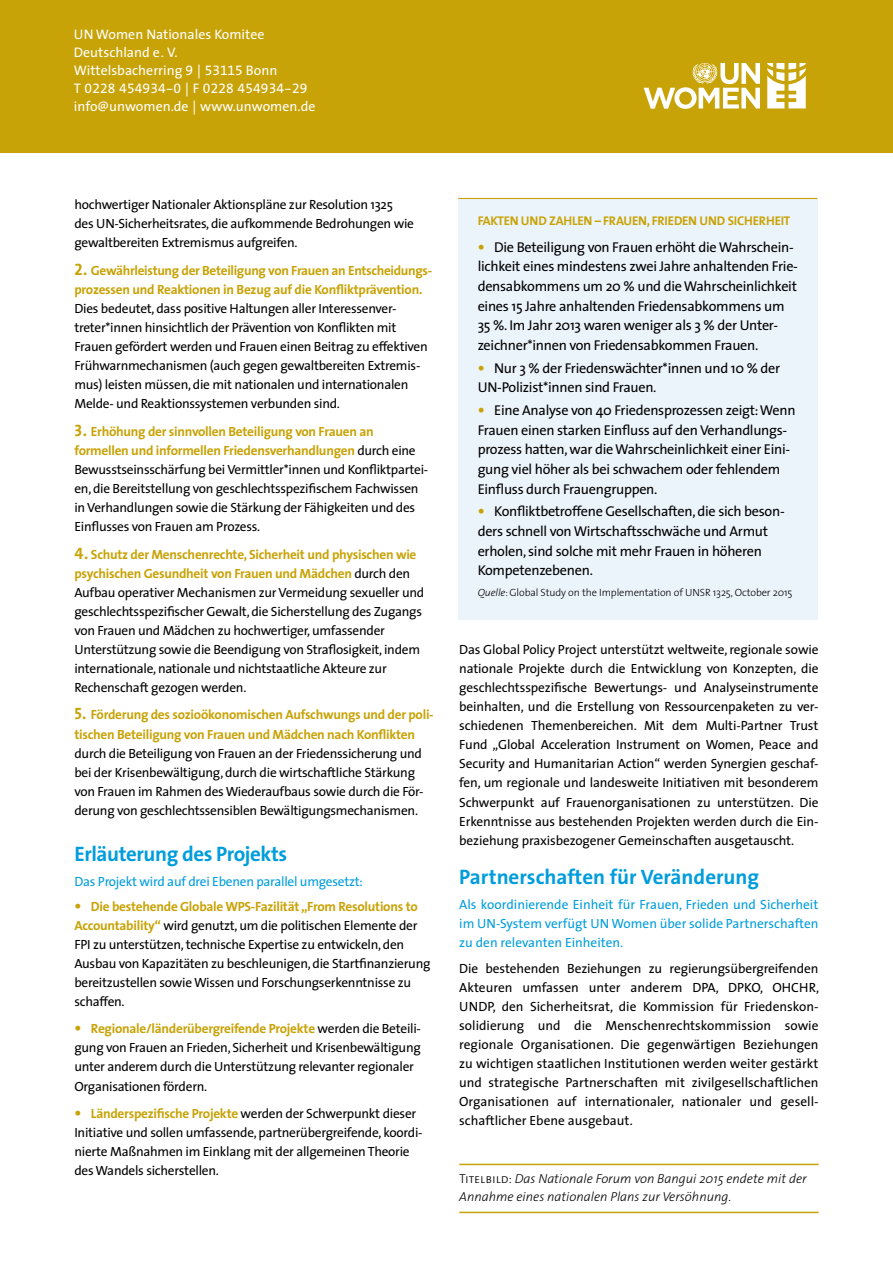
<style>
.page{position:relative;width:893px;height:1263px;background:#fff}
.page>*{position:absolute;margin:0;border:0;box-sizing:border-box;transform-origin:0 0}
.t1{font:700 21px "The Sans";color:#009ddc}
.t2{font:700 21px "The Sans";letter-spacing:-.02em;color:#009ddc}
.t3{font:14.25px/19.6px "The Sans";letter-spacing:-.02em;color:#000}
.t4{font:13.8px/18px "The Sans";color:#fff}
.t5{font:13.8px "The Sans Expert";letter-spacing:.01em;color:#fff}
.t6{font:13.35px/19px "The Sans";letter-spacing:-.02em;color:#000}
.t7{font:700 13.35px/19px "The Sans";letter-spacing:-.02em;color:#c8a307}
.t8{font:13.35px/19px "The Sans";letter-spacing:-.02em;color:#009ddc;text-align:justify}
.t9{font:italic 300 13.05px/18px "The Sans";color:#000}
.t10{font:12.75px "The Sans Bold Caps";letter-spacing:-.02em;color:#c8a307}
.t11{font:300 10.5px "The Sans";letter-spacing:-.01em;color:#000}
.s1{font-family:"The Sans Expert"}
.s2{font-family:"The Sans"}
.s3{font-family:"The Sans Bold Caps";font-weight:400;font-size:16.5px}
.s4{font-family:"The Sans Bold Caps";font-size:16.5px;color:#c8a307}
.s5{font-weight:700;color:#c8a307}
.s6{font-style:italic}
.s7{font-family:"The Sans Light Caps";font-weight:400;font-style:normal}
</style>
<div class="page">
<div style="left:0;top:0;width:893px;height:153px;background:#c8a307"></div>
<svg style="left:644px;top:63px;width:116px;height:46px"></svg>
<svg style="left:767px;top:63px;width:39px;height:45px"></svg>
<div style="left:458px;top:198px;width:359px;height:421px;background:#ecf4fb"></div>
<hr style="left:458px;top:198px;width:359px;height:1px;background:#c8a307">
<hr style="left:459px;top:1164px;width:359px;height:1px;background:#c8a307">
<hr style="left:459px;top:1212px;width:359px;height:1px;background:#c8a307">
<p class="t4" style="left:74px;top:25px;width:205px">UN Women Nationales Komitee<br>Deutschland e. V.<br>Wittelsbacherring <span class="s1">9</span> | <span class="s1">53115</span> Bonn</p>
<p class="t5" style="left:74px;top:77px;width:235px"><span class="s2">T</span> 0228 454934-0 <span class="s2">| F</span> 0228 454934-29</p>
<p class="t4" style="left:74px;top:97px;width:243px">info@unwomen.de | www.unwomen.de</p>
<p class="t6" style="left:74px;top:195px;width:341px">hochwertiger Nationaler Aktionspläne zur Resolution 1325 des UN-Sicherheitsrates, die aufkommende Bedrohungen wie gewaltbereiten Extremismus aufgreifen.</p>
<p class="t7" style="left:74px;top:260px;width:359px"><span class="s3">2.</span> Gewährleistung der Beteiligung von Frauen an Entscheidungs&shy;prozessen und Reaktionen in Bezug auf die Konfliktprävention.</p>
<p class="t6" style="left:74px;top:298px;width:355px">Dies bedeutet, dass positive Haltungen aller Interessenver&shy;treter*innen hinsichtlich der Prävention von Konflikten mit Frauen gefördert werden und Frauen einen Beitrag zu effektiven Frühwarnmechanismen (auch gegen gewaltbereiten Extremis&shy;mus) leisten müssen, die mit nationalen und internationalen Melde- und Reaktionssystemen verbunden sind.</p>
<p class="t6" style="left:74px;top:421px;width:355px"><span class="s4">3.</span> <span class="s5">Erhöhung der sinnvollen Beteiligung von Frauen an formellen und informellen Friedensverhandlungen</span> durch eine Bewusstseinsschärfung bei Vermittler*innen und Konfliktpartei&shy;en, die Bereitstellung von geschlechtsspezifischem Fachwissen in Verhandlungen sowie die Stärkung der Fähigkeiten und des Einflusses von Frauen am Prozess.</p>
<p class="t6" style="left:74px;top:544px;width:351px"><span class="s4">4.</span> <span class="s5">Schutz der Menschenrechte, Sicherheit und physischen wie psychischen Gesundheit von Frauen und Mädchen</span> durch den Aufbau operativer Mechanismen zur Vermeidung sexueller und geschlechtsspezifischer Gewalt, die Sicherstellung des Zugangs von Frauen und Mädchen zu hochwertiger, umfassender Unterstützung sowie die Beendigung von Straflosigkeit, indem internationale, nationale und nichtstaatliche Akteure zur Rechenschaft gezogen werden.</p>
<p class="t7" style="left:74px;top:705px;width:361px"><span class="s3">5.</span> Förderung des sozioökonomischen Aufschwungs und der poli&shy;tischen Beteiligung von Frauen und Mädchen nach Konflikten</p>
<p class="t6" style="left:74px;top:743px;width:351px">durch die Beteiligung von Frauen an der Friedenssicherung und bei der Krisenbewältigung, durch die wirtschaftliche Stärkung von Frauen im Rahmen des Wiederaufbaus sowie durch die För&shy;derung von geschlechtssensiblen Bewältigungsmechanismen.</p>
<h1 class="t2" style="left:74px;top:836px;width:214px">Erläuterung des Projekts</h1>
<p class="t8" style="left:74px;top:871px;width:290px">Das Projekt wird auf drei Ebenen parallel umgesetzt:</p>
<p class="t6" style="left:74px;top:896px;width:358px"><span class="s4">•</span> <span class="s5">Die bestehende Globale WPS-Fazilität „From Resolutions to Accountability“</span> wird genutzt, um die politischen Elemente der FPI zu unterstützen, technische Expertise zu entwickeln, den Ausbau von Kapazitäten zu beschleunigen, die Startfinanzierung bereitzustellen sowie Wissen und Forschungserkenntnisse zu schaffen.</p>
<p class="t6" style="left:74px;top:1019px;width:348px"><span class="s4">•</span> <span class="s5">Regionale/länderübergreifende Projekte</span> werden die Beteili&shy;gung von Frauen an Frieden, Sicherheit und Krisenbewältigung unter anderem durch die Unterstützung relevanter regionaler Organisationen fördern.</p>
<p class="t6" style="left:74px;top:1103px;width:350px"><span class="s4">•</span> <span class="s5">Länderspezifische Projekte</span> werden der Schwerpunkt dieser Initiative und sollen umfassende, partnerübergreifende, koordi&shy;nierte Maßnahmen im Einklang mit der allgemeinen Theorie des Wandels sicherstellen.</p>
<p class="t10" style="left:478px;top:210px;width:14px">FAKTEN</p>
<p class="t10" style="left:521px;top:210px;width:10px">UND</p>
<p class="t10" style="left:549px;top:210px;width:116px">ZAHLEN – FRAUEN, FRIEDEN</p>
<p class="t10" style="left:699px;top:210px;width:10px">UND</p>
<p class="t10" style="left:728px;top:210px;width:24px">SICHERHEIT</p>
<p class="t3" style="left:478px;top:237px;width:322px"><span class="s4">•</span> Die Beteiligung von Frauen erhöht die Wahrschein&shy;lichkeit eines mindestens zwei Jahre anhaltenden Frie&shy;densabkommens um 20 % und die Wahrscheinlichkeit eines 15 Jahre anhaltenden Friedensabkommens um 35 %. Im Jahr 2013 waren weniger als 3 % der Unter&shy;zeichner*innen von Friedensabkommen Frauen.</p>
<p class="t3" style="left:478px;top:358px;width:304px"><span class="s4">•</span> Nur 3 % der Friedenswächter*innen und 10 % der<br>UN-Polizist*innen sind Frauen.</p>
<p class="t3" style="left:478px;top:400px;width:319px"><span class="s4">•</span> Eine Analyse von 40 Friedensprozessen zeigt: Wenn Frauen einen starken Einfluss auf den Verhandlungs&shy;prozess hatten, war die Wahrscheinlichkeit einer Eini&shy;gung viel höher als bei schwachem oder fehlendem Einfluss durch Frauengruppen.</p>
<p class="t3" style="left:478px;top:501px;width:309px"><span class="s4">•</span> Konfliktbetroffene Gesellschaften, die sich beson&shy;ders schnell von Wirtschaftsschwäche und Armut erholen, sind solche mit mehr Frauen in höheren Kompetenzebenen.</p>
<p class="t11" style="left:478px;top:584px;width:316px"><span class="s6">Quelle</span>: Global Study on the Implementation of UNSR 1325, October 2015</p>
<p class="t6" style="left:459px;top:640px;width:361px;text-align:justify">Das Global Policy Project unterstützt weltweite, regionale sowie nationale Projekte durch die Entwicklung von Konzepten, die geschlechtsspezifische Bewertungs- und Analyseinstrumente beinhalten, und die Erstellung von Ressourcenpaketen zu ver&shy;schiedenen Themenbereichen. Mit dem Multi-Partner Trust Fund „Global Acceleration Instrument on Women, Peace and Security and Humanitarian Action“ werden Synergien geschaf&shy;fen, um regionale und landesweite Initiativen mit besonderem Schwerpunkt auf Frauenorganisationen zu unterstützen. Die Erkenntnisse aus bestehenden Projekten werden durch die Ein&shy;beziehung praxisbezogener Gemeinschaften ausgetauscht.</p>
<h1 class="t1" style="left:459px;top:860px;width:301px">Partnerschaften für Veränderung</h1>
<p class="t8" style="left:459px;top:895px;width:361px">Als koordinierende Einheit für Frauen, Frieden und Sicherheit im UN-System verfügt UN Women über solide Partnerschaften zu den relevanten Einheiten.</p>
<p class="t6" style="left:459px;top:958px;width:361px;text-align:justify">Die bestehenden Beziehungen zu regierungsübergreifenden Akteuren umfassen unter anderem DPA, DPKO, OHCHR, UNDP, den Sicherheitsrat, die Kommission für Friedenskon&shy;solidierung und die Menschenrechtskommission sowie regionale Organisationen. Die gegenwärtigen Beziehungen zu wichtigen staatlichen Institutionen werden weiter gestärkt und strategische Partnerschaften mit zivilgesellschaftlichen Organisationen auf internationaler, nationaler und gesell&shy;schaftlicher Ebene ausgebaut.</p>
<p class="t9" style="left:459px;top:1169px;width:349px"><span class="s7">Titelbild:</span> Das Nationale Forum von Bangui 2015 endete mit der<br>Annahme eines nationalen Plans zur Versöhnung.</p>
</div>
